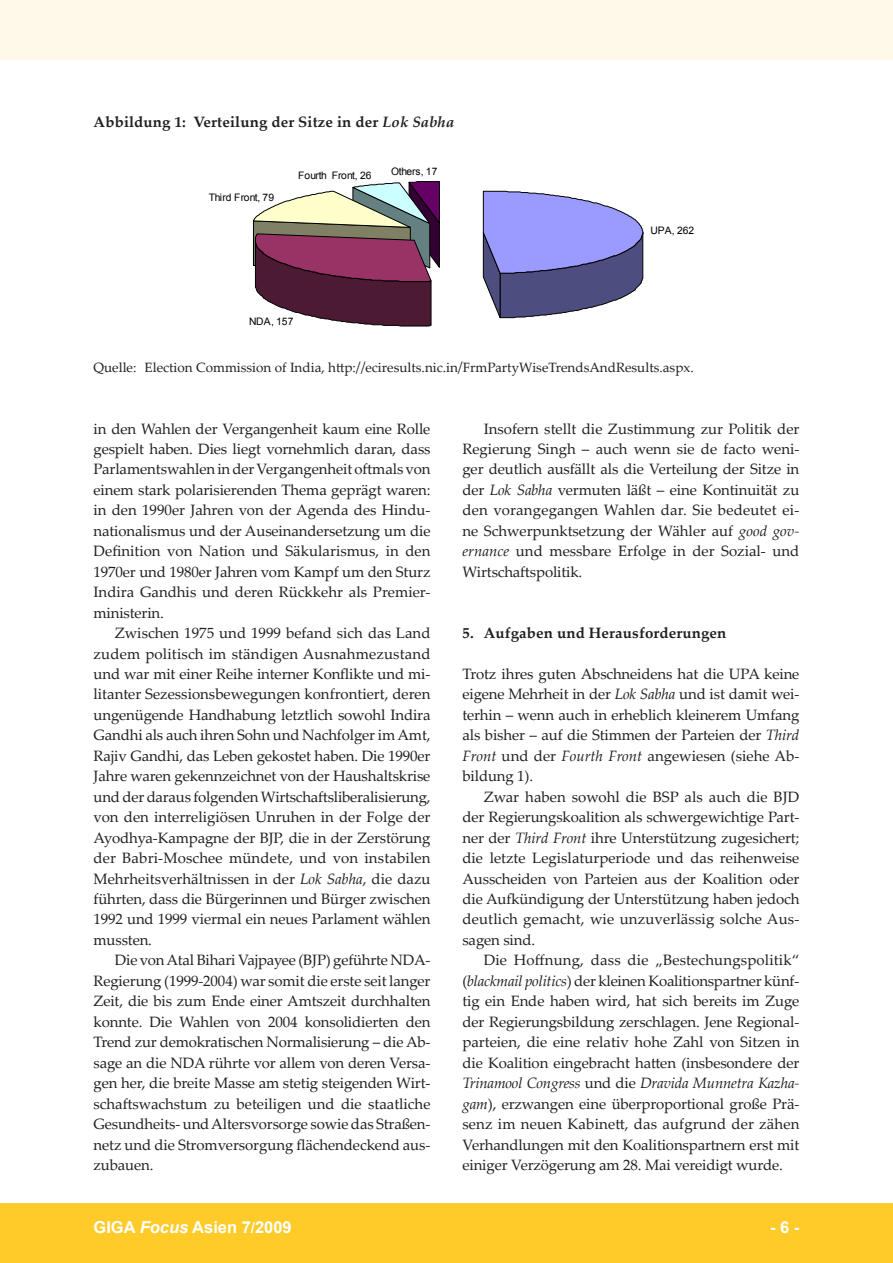
<style>
.page{position:relative;width:893px;height:1263px;background:#fff}
.page>*{position:absolute;margin:0;border:0;box-sizing:border-box;transform-origin:0 0}
.t1{font:700 16.5px "Arial";color:#fff}
.foc__text_fliesstext{font:15px/20.4px "Palatino Linotype";letter-spacing:-.005em;color:#231f20;text-align:justify}
.foc__text_1__absatz{font:15px/20.4px "Palatino Linotype";letter-spacing:-.01em;color:#231f20;text-align:justify}
.foc__abbildung_titel{font:700 15px "Palatino Linotype";letter-spacing:.01em;color:#231f20}
.foc__text_ueberschri{font:700 15px "Palatino Linotype";letter-spacing:.01em;color:#231f20}
.foc__tabelle_quelle{font:13.5px "Palatino Linotype";color:#231f20}
.t2{font:10.35px "Arial";color:#000}
.t3{font:10.35px "Arial";letter-spacing:-.02em;color:#000}
.t4{font:10.35px "Arial";letter-spacing:-.025em;color:#000}
.s1{font-style:italic}
.s2{font-size:15px}
</style>
<div class="page">
<div style="left:0;top:1203px;width:893px;height:60px;background:#fecb29"></div>
<div style="left:0;top:0;width:893px;height:60px;background:#fef9e9"></div>
<svg style="left:482px;top:191px;width:161px;height:128px;background:#8b8bcb"></svg>
<svg style="left:253px;top:181px;width:187px;height:146px;background:#906c79"></svg>
<p class="foc__abbildung_titel" style="left:94px;top:111px;width:362px">Abbildung 1: Verteilung der Sitze in der <span class="s1">Lok Sabha</span></p>
<p class="t3" style="left:209px;top:190px;width:67px">Third Front, 79</p>
<p class="t2" style="left:298px;top:169px;width:75px">Fourth Front, 26</p>
<p class="t4" style="left:391px;top:165px;width:48px">Others, 17</p>
<p class="t2" style="left:249px;top:315px;width:46px">NDA, 157</p>
<p class="t2" style="left:651px;top:223px;width:45px">UPA, 262</p>
<p class="foc__tabelle_quelle" style="left:94px;top:358px;width:602px">Quelle: Election Commission of India, http:<span class="s2">//</span>eciresults.nic.in<span class="s2">/</span>FrmPartyWiseTrendsAndResults.aspx.</p>
<p class="foc__text_fliesstext" style="left:94px;top:418px;width:338px">in den Wahlen der Vergangenheit kaum eine Rolle gespielt haben. Dies liegt vornehmlich daran, dass Parlamentswahlen in der Vergangenheit oftmals von einem stark polarisierenden Thema geprägt waren: in den 1990er Jahren von der Agenda des Hindu&shy;nationalismus und der Auseinandersetzung um die Definition von Nation und Säkularismus, in den 1970er und 1980er Jahren vom Kampf um den Sturz Indira Gandhis und deren Rückkehr als Premier&shy;ministerin.</p>
<p class="foc__text_fliesstext" style="left:94px;top:622px;width:339px;text-indent:21px">Zwischen 1975 und 1999 befand sich das Land zudem politisch im ständigen Ausnahmezustand und war mit einer Reihe interner Konflikte und mi&shy;litanter Sezessionsbewegungen konfrontiert, deren ungenügende Handhabung letztlich sowohl Indira Gandhi als auch ihren Sohn und Nachfolger im Amt, Rajiv Gandhi, das Leben gekostet haben. Die 1990er Jahre waren gekennzeichnet von der Haushaltskrise und der daraus folgenden Wirtschaftsliberalisierung, von den interreligiösen Unruhen in der Folge der Ayodhya-Kampagne der BJP, die in der Zerstörung der Babri-Moschee mündete, und von instabilen Mehrheitsverhältnissen in der <span class="s1">Lok Sabha</span>, die dazu führten, dass die Bürgerinnen und Bürger zwischen 1992 und 1999 viermal ein neues Parlament wählen mussten.</p>
<p class="foc__text_fliesstext" style="left:94px;top:949px;width:338px;text-indent:21px">Die von Atal Bihari Vajpayee (BJP) geführte NDA-Regierung (1999-2004) war somit die erste seit langer Zeit, die bis zum Ende einer Amtszeit durchhalten konnte. Die Wahlen von 2004 konsolidierten den Trend zur demokratischen Normalisierung – die Ab&shy;sage an die NDA rührte vor allem von deren Versa&shy;gen her, die breite Masse am stetig steigenden Wirt&shy;schaftswachstum zu beteiligen und die staatliche Gesundheits- und Altersvorsorge sowie das Straßen&shy;netz und die Stromversorgung flächendeckend aus&shy;zubauen.</p>
<p class="foc__text_fliesstext" style="left:462px;top:418px;width:338px;text-indent:21px">Insofern stellt die Zustimmung zur Politik der Regierung Singh – auch wenn sie de facto weni&shy;ger deutlich ausfällt als die Verteilung der Sitze in der <span class="s1">Lok Sabha</span> vermuten läßt – eine Kontinuität zu den vorangegangen Wahlen dar. Sie bedeutet ei&shy;ne Schwerpunktsetzung der Wähler auf <span class="s1">good gov&shy;ernance</span> und messbare Erfolge in der Sozial- und Wirtschaftspolitik.</p>
<p class="foc__text_ueberschri" style="left:462px;top:622px;width:265px">5. Aufgaben und Herausforderungen</p>
<p class="foc__text_1__absatz" style="left:462px;top:663px;width:339px">Trotz ihres guten Abschneidens hat die UPA keine eigene Mehrheit in der <span class="s1">Lok Sabha</span> und ist damit wei&shy;terhin – wenn auch in erheblich kleinerem Umfang als bisher – auf die Stimmen der Parteien der <span class="s1">Third Front</span> und der <span class="s1">Fourth Front</span> angewiesen (siehe Ab&shy;bildung 1).</p>
<p class="foc__text_fliesstext" style="left:462px;top:786px;width:338px;text-indent:21px">Zwar haben sowohl die BSP als auch die BJD der Regierungskoalition als schwergewichtige Part&shy;ner der <span class="s1">Third Front</span> ihre Unterstützung zugesichert; die letzte Legislaturperiode und das reihenweise Ausscheiden von Parteien aus der Koalition oder die Aufkündigung der Unterstützung haben jedoch deutlich gemacht, wie unzuverlässig solche Aus&shy;sagen sind.</p>
<p class="foc__text_fliesstext" style="left:462px;top:949px;width:338px;text-indent:21px">Die Hoffnung, dass die „Bestechungspolitik“ (<span class="s1">blackmail politics</span>) der kleinen Koalitionspartner künf&shy;tig ein Ende haben wird, hat sich bereits im Zuge der Regierungsbildung zerschlagen. Jene Regional&shy;parteien, die eine relativ hohe Zahl von Sitzen in die Koalition eingebracht hatten (insbesondere der <span class="s1">Trinamool Congress</span> und die <span class="s1">Dravida Munnetra Kazha&shy;gam</span>), erzwangen eine überproportional große Prä&shy;senz im neuen Kabinett, das aufgrund der zähen Verhandlungen mit den Koalitionspartnern erst mit einiger Verzögerung am 28. Mai vereidigt wurde.</p>
<p class="t1" style="left:94px;top:1216px;width:200px">GIGA <span class="s1">Focus</span> Asien 7<span class="s2">/</span>2009</p>
<p class="t1" style="left:770px;top:1216px;width:31px">- -</p>
</div>
